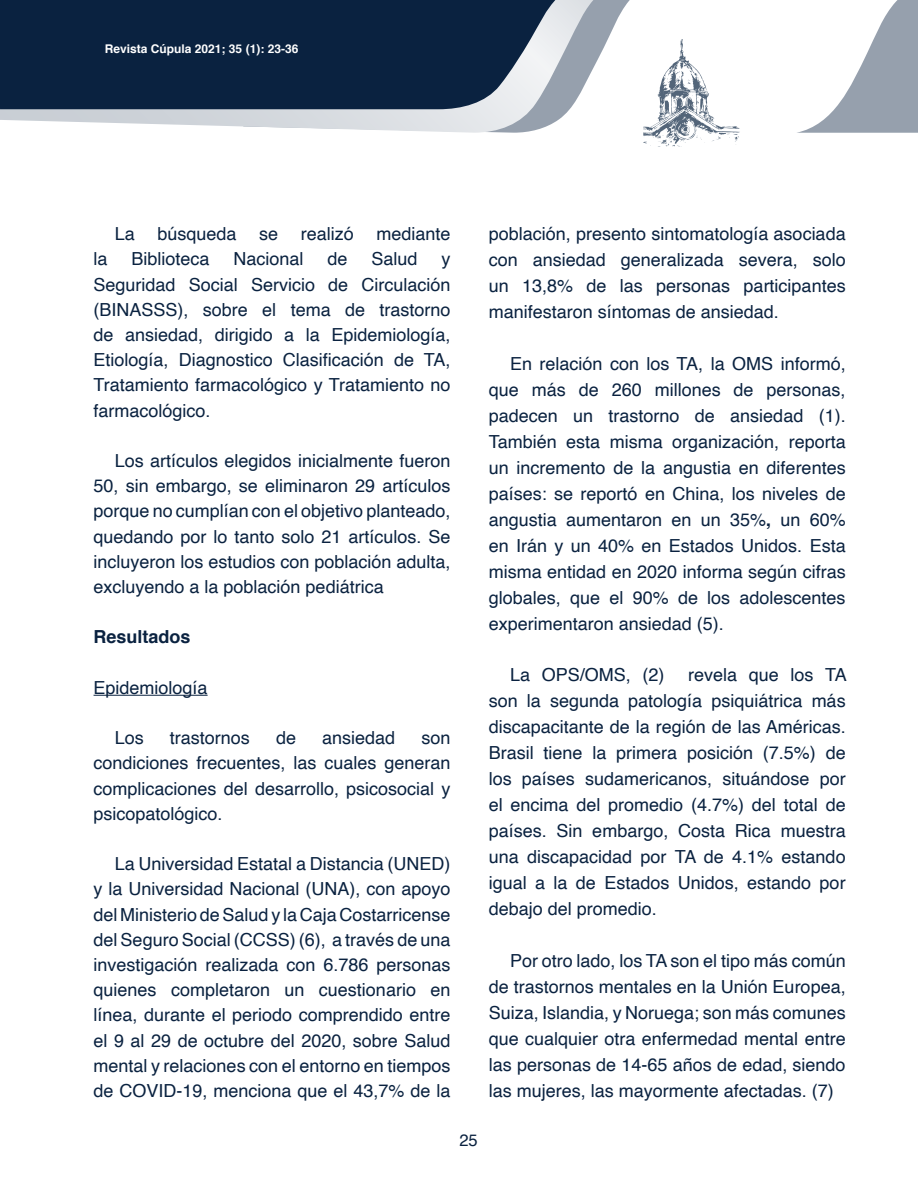
<style>
.page{position:relative;width:918px;height:1188px;background:#fff}
.page>*{position:absolute;margin:0;border:0;box-sizing:border-box;transform-origin:0 0}
.t1{font:18px/26px "Helvetica";color:#0a2240;text-align:justify}
.t2{font:700 18px "Helvetica";color:#0a2240}
.t3{font:16.5px "Helvetica";color:#0a2240}
.t4{font:700 12px "Helvetica";color:#fff}
.s1{font-weight:700}
</style>
<div class="page">
<svg style="left:605px;top:0;width:25px;height:45px"></svg>
<svg style="left:797px;top:0;width:121px;height:133px"></svg>
<svg style="left:1px;top:0;width:604px;height:133px"></svg>
<svg style="left:1px;top:0;width:589px;height:109px;background:#223752"></svg>
<svg style="left:643px;top:39px;width:97px;height:108px"></svg>
<svg style="left:0;top:0;width:1px;height:120px"></svg>
<hr style="left:94px;top:695px;width:114px;height:1px;background:#0a2240">
<p class="t4" style="left:105px;top:39px;width:195px">Revista Cúpula 2021; 35 (1): 23-36</p>
<p class="t1" style="left:115px;top:222px;width:22px">La</p>
<p class="t1" style="left:157px;top:222px;width:81px">búsqueda</p>
<p class="t1" style="left:259px;top:222px;width:21px">se</p>
<p class="t1" style="left:301px;top:222px;width:55px">realizó</p>
<p class="t1" style="left:376px;top:222px;width:76px">mediante</p>
<p class="t1" style="left:94px;top:247px;width:16px">la</p>
<p class="t1" style="left:132px;top:247px;width:80px">Biblioteca</p>
<p class="t1" style="left:234px;top:247px;width:72px">Nacional</p>
<p class="t1" style="left:328px;top:247px;width:22px">de</p>
<p class="t1" style="left:371px;top:247px;width:48px">Salud</p>
<p class="t1" style="left:94px;top:247px;width:358px;line-height:25.2px;text-indent:348px">y Seguridad Social Servicio de Circulación (BINASSS), sobre el tema de trastorno de ansiedad, dirigido a la Epidemiología, Etiología, Diagnostico Clasificación de TA, Tratamiento farmacológico y Tratamiento no farmacológico.</p>
<p class="t1" style="left:94px;top:449px;width:358px;line-height:25.2px;text-indent:21px">Los artículos elegidos inicialmente fueron 50, sin embargo, se eliminaron 29 artículos porque no cumplían con el objetivo planteado, quedando por lo tanto solo 21 artículos. Se incluyeron los estudios con población adulta, excluyendo a la población pediátrica</p>
<p class="t2" style="left:94px;top:623px;width:99px">Resultados</p>
<p class="t1" style="left:94px;top:675px;width:116px">Epidemiología</p>
<p class="t1" style="left:115px;top:726px;width:31px">Los</p>
<p class="t1" style="left:170px;top:726px;width:82px">trastornos</p>
<p class="t1" style="left:276px;top:726px;width:22px">de</p>
<p class="t1" style="left:322px;top:726px;width:75px">ansiedad</p>
<p class="t1" style="left:94px;top:726px;width:358px;line-height:25.2px;text-indent:328px">son condiciones frecuentes, las cuales generan complicaciones del desarrollo, psicosocial y psicopatológico.</p>
<p class="t1" style="left:94px;top:852px;width:358px;line-height:25.2px;text-indent:21px">La Universidad Estatal a Distancia (UNED) y la Universidad Nacional (UNA), con apoyo del Ministerio de Salud y la Caja Costarricense del Seguro Social (CCSS) (6), a través de una investigación realizada con 6.786 personas quienes completaron un cuestionario en línea, durante el periodo comprendido entre el 9 al 29 de octubre del 2020, sobre Salud mental y relaciones con el entorno en tiempos de COVID-19, menciona que el 43,7% de la</p>
<p class="t1" style="left:489px;top:222px;width:358px">población, presento sintomatología asociada con ansiedad generalizada severa, solo un 13,8% de las personas participantes manifestaron síntomas de ansiedad.</p>
<p class="t1" style="left:489px;top:351px;width:358px;text-indent:21px">En relación con los TA, la OMS informó, que más de 260 millones de personas, padecen un trastorno de ansiedad (1).<br>También esta misma organización, reporta un incremento de la angustia en diferentes países: se reportó en China, los niveles de angustia aumentaron en un 35%<span class="s1">,</span> un 60% en Irán y un 40% en Estados Unidos. Esta misma entidad en 2020 informa según cifras globales, que el 90% de los adolescentes experimentaron ansiedad (5).</p>
<p class="t1" style="left:510px;top:663px;width:156px">La OPS/OMS, (2)</p>
<p class="t1" style="left:489px;top:663px;width:359px;text-indent:199px">revela que los TA son la segunda patología psiquiátrica más discapacitante de la región de las Américas.<br>Brasil tiene la primera posición (7.5%) de los países sudamericanos, situándose por el encima del promedio (4.7%) del total de países. Sin embargo, Costa Rica muestra una discapacidad por TA de 4.1% estando igual a la de Estados Unidos, estando por debajo del promedio.</p>
<p class="t1" style="left:489px;top:948px;width:358px;text-indent:21px">Por otro lado, los TA son el tipo más común de trastornos mentales en la Unión Europea, Suiza, Islandia, y Noruega; son más comunes que cualquier otra enfermedad mental entre las personas de 14-65 años de edad, siendo las mujeres, las mayormente afectadas. (7)</p>
<p class="t3" style="left:459px;top:1128px;width:20px">25</p>
</div>
